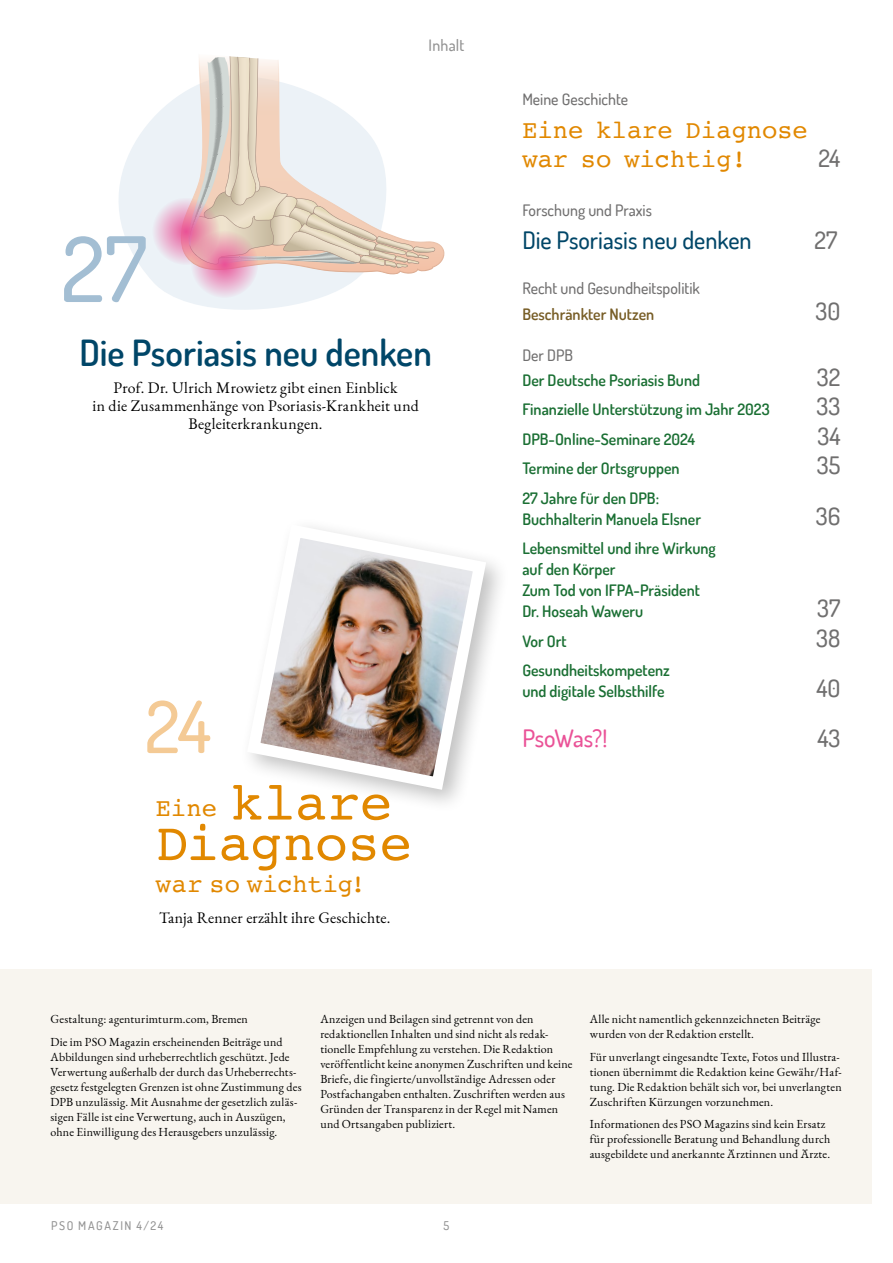
<style>
.page{position:relative;width:893px;height:1263px;background:#fff}
.page>*{position:absolute;margin:0;border:0;box-sizing:border-box;transform-origin:0 0}
.t1{font:500 90px "Dosis";color:#a3bed3}
.t2{font:500 72px "Dosis";color:#f4ca95}
.t3{font:54px/40.5px "Courier";letter-spacing:-.01em;color:#e18800}
.t4{font:600 36px "Dosis";color:#004668}
.t5{font:25.5px/28.5px "Courier";color:#e18800}
.t6{font:500 24px "Dosis";color:#706f6f}
.t7{font:500 24px "Dosis";color:#004668}
.t8{font:500 24px "Dosis";letter-spacing:-.01em;color:#ea5297}
.t9{font:600 15.75px/21px "Dosis";color:#1a6f33}
.t10{font:15.75px/18px "EB Garamond";letter-spacing:.01em;color:#000;text-align:center}
.t11{font:500 15.75px "Dosis";color:#706f6f}
.t12{font:600 15.75px "Dosis";color:#775d26}
.t13{font:500 15.75px "Dosis";letter-spacing:.015em;color:#929292}
.t14{font:12px/15px "EB Garamond";letter-spacing:.015em;color:#000}
.t15{font:500 12px "Dosis";letter-spacing:.135em;color:#929292}
.s1{font-size:25.5px}
</style>
<div class="page">
<svg style="left:119px;top:95px;width:240px;height:215px;fill:#ecf2f7"></svg>
<div style="left:0;top:969px;width:871px;height:234px;background:#f8f5ef"></div>
<img style="left:250px;top:527px;width:243px;height:269px">
<svg style="left:180px;top:91px;width:265px;height:184px"></svg>
<svg style="left:187px;top:56px;width:248px;height:213px"></svg>
<svg style="left:152px;top:197px;width:68px;height:68px;background:#e8b0c5"></svg>
<svg style="left:190px;top:230px;width:68px;height:68px;background:#e8acc0"></svg>
<h1 class="t1" style="left:61px;top:210px;width:87px">27</h1>
<h3 class="t13" style="left:429px;top:35px;width:37px">Inhalt</h3>
<h3 class="t4" style="left:79px;top:329px;width:354px">Die Psoriasis neu denken</h3>
<h3 class="t10" style="left:93px;top:379px;width:328px">Prof. Dr. Ulrich Mrowietz gibt einen Einblick<br>in die Zusammenhänge von Psoriasis-Krankheit und<br>Begleiterkrankungen.</h3>
<h2 class="t2" style="left:145px;top:680px;width:67px">24</h2>
<h3 class="t3" style="left:156px;top:781px;width:258px"><span class="s1">Eine</span> klare<br>Diagnose</h3>
<h3 class="t5" style="left:156px;top:869px;width:212px">war so wichtig!</h3>
<h3 class="t10" style="left:159px;top:909px;width:233px">Tanja Renner erzählt ihre Geschichte.</h3>
<h3 class="t11" style="left:522px;top:89px;width:107px">Meine Geschichte</h3>
<h3 class="t5" style="left:522px;top:115px;width:287px">Eine klare Diagnose war so wichtig!</h3>
<h3 class="t6" style="left:818px;top:142px;width:23px">24</h3>
<h3 class="t11" style="left:522px;top:200px;width:131px">Forschung und Praxis</h3>
<h3 class="t7" style="left:522px;top:225px;width:231px">Die Psoriasis neu denken</h3>
<h3 class="t6" style="left:814px;top:225px;width:24px">27</h3>
<h3 class="t11" style="left:522px;top:278px;width:179px">Recht und Gesundheitspolitik</h3>
<h3 class="t12" style="left:522px;top:304px;width:133px">Beschränkter Nutzen</h3>
<h3 class="t6" style="left:815px;top:295px;width:26px">30</h3>
<h3 class="t11" style="left:522px;top:345px;width:52px">Der DPB</h3>
<h3 class="t9" style="left:522px;top:369px;width:179px">Der Deutsche Psoriasis Bund</h3>
<h3 class="t6" style="left:817px;top:361px;width:25px">32</h3>
<h3 class="t9" style="left:522px;top:399px;width:249px">Finanzielle Unterstützung im Jahr 2023</h3>
<h3 class="t6" style="left:816px;top:391px;width:25px">33</h3>
<h3 class="t9" style="left:522px;top:428px;width:174px">DPB-Online-Seminare 2024</h3>
<h3 class="t6" style="left:817px;top:420px;width:24px">34</h3>
<h3 class="t9" style="left:522px;top:458px;width:159px">Termine der Ortsgruppen</h3>
<h3 class="t6" style="left:817px;top:450px;width:25px">35</h3>
<h3 class="t9" style="left:522px;top:487px;width:180px">27 Jahre für den DPB:<br>Buchhalterin Manuela Elsner</h3>
<h3 class="t6" style="left:816px;top:500px;width:26px">36</h3>
<h3 class="t9" style="left:522px;top:538px;width:195px">Lebensmittel und ihre Wirkung auf den Körper<br>Zum Tod von IFPA-Präsident<br>Dr. Hoseah Waweru</h3>
<h3 class="t6" style="left:817px;top:593px;width:25px">37</h3>
<h3 class="t9" style="left:522px;top:630px;width:46px">Vor Ort</h3>
<h3 class="t6" style="left:816px;top:622px;width:26px">38</h3>
<h3 class="t9" style="left:522px;top:660px;width:149px">Gesundheitskompetenz und digitale Selbsthilfe</h3>
<h3 class="t6" style="left:816px;top:673px;width:26px">40</h3>
<h3 class="t8" style="left:522px;top:723px;width:87px">PsoWas?!</h3>
<h3 class="t6" style="left:817px;top:723px;width:24px">43</h3>
<p class="t14" style="left:50px;top:1008px;width:234px;line-height:22.5px">Gestaltung: agenturimturm.com, Bremen<br>Die im PSO Magazin erscheinenden Beiträge und</p>
<p class="t14" style="left:50px;top:1049px;width:253px">Abbildungen sind urheberrechtlich geschützt. Jede Verwertung außerhalb der durch das Urheberrechts&shy;gesetz festgelegten Grenzen ist ohne Zustimmung des DPB unzulässig. Mit Ausnahme der gesetzlich zuläs&shy;sigen Fälle ist eine Verwertung, auch in Auszügen, ohne Einwilligung des Herausgebers unzulässig.</p>
<p class="t14" style="left:320px;top:1012px;width:254px">Anzeigen und Beilagen sind getrennt von den redaktionellen Inhalten und sind nicht als redak&shy;tionelle Empfehlung zu verstehen. Die Redaktion veröffentlicht keine anonymen Zuschriften und keine Briefe, die fingierte/unvollständige Adressen oder Postfachangaben enthalten. Zuschriften werden aus Gründen der Transparenz in der Regel mit Namen und Ortsangaben publiziert.</p>
<p class="t14" style="left:590px;top:1012px;width:232px">Alle nicht namentlich gekennzeichneten Beiträge wurden von der Redaktion erstellt.</p>
<p class="t14" style="left:590px;top:1049px;width:253px">Für unverlangt eingesandte Texte, Fotos und Illustra&shy;tionen übernimmt die Redaktion keine Gewähr/Haf&shy;tung. Die Redaktion behält sich vor, bei unverlangten Zuschriften Kürzungen vorzunehmen.</p>
<p class="t14" style="left:590px;top:1117px;width:242px">Informationen des PSO Magazins sind kein Ersatz für professionelle Beratung und Behandlung durch ausgebildete und anerkannte Ärztinnen und Ärzte.</p>
<p class="t15" style="left:51px;top:1218px;width:114px">PSO MAGAZIN 4/24</p>
<p class="t15" style="left:444px;top:1218px;width:7px">5</p>
</div>
